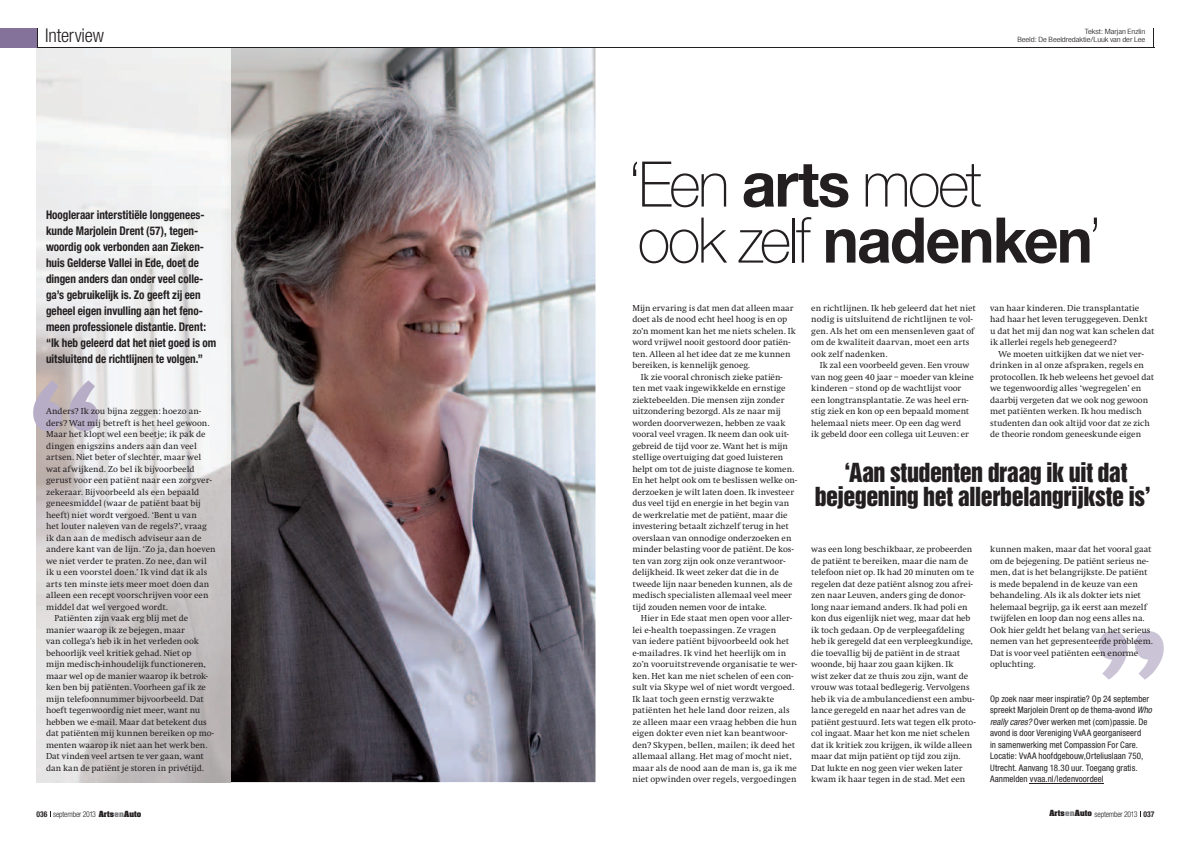
<style>
.page{position:relative;width:1191px;height:842px;background:#fff}
.page>*{position:absolute;margin:0;border:0;box-sizing:border-box;transform-origin:0 0}
.t1{font:700 150px "Aachen";color:#cbc4d6;scale:.9 1}
.t2{font:700 150px "Aachen";color:#b7adc6;scale:.9 1}
.t3{font:100 63px/56px "Helvetica Neue";letter-spacing:-.04em;color:#231f20;scale:.96 1}
.t4{font:24px "Helvetica Inserat Cyr Upright";letter-spacing:-.02em;color:#231f20}
.t5{font:300 condensed 19px "Helvetica Neue";letter-spacing:-.01em;color:#231f20}
.t6{font:700 condensed 12px/16px "Helvetica Neue";color:#231f20;scale:.93 1}
.t7{font:9px/11.5px "AA Swift";color:#231f20}
.t8{font:condensed 9px/11.5px "Helvetica Neue";letter-spacing:.005em;color:#231f20}
.t9{font:300 condensed 8px "Helvetica Neue";letter-spacing:-.02em;color:#231f20}
.t10{font:300 condensed 7.3px/8.3px "Helvetica Neue";letter-spacing:-.01em;color:#231f20;text-align:right;scale:1.21 1}
.s1{font-weight:700}
.s2{font-family:"Aachen";font-weight:700;font-stretch:normal;font-size:7.2px}
.s3{font-family:"Aachen";font-weight:700;font-stretch:normal;font-size:7.2px;color:#808285}
.s4{font-style:italic}
</style>
<div class="page">
<svg style="left:1153px;top:28px;width:1px;height:20px"></svg>
<img style="left:231px;top:49px;width:364px;height:733px">
<img style="left:37px;top:49px;width:194px;height:733px">
<div style="left:0;top:28px;width:37px;height:20px;background:#84729b"></div>
<hr style="left:37px;top:48px;width:1117px;height:1px;background:#231f20">
<svg style="left:37px;top:28px;width:1px;height:20px"></svg>
<hr style="left:1029px;top:783px;width:74px;height:1px;background:#231f20">
<h3 class="t5" style="left:45px;top:24px;width:60px">Interview</h3>
<p class="t10" style="left:1017px;top:27px;width:107px">Tekst: Marjan Enzlin<br>Beeld: De Beeldredaktie/Luuk van der Lee</p>
<h2 class="t3" style="left:628px;top:156px;width:494px">‘Een <span class="s1">arts</span> moet<br>ook zelf <span class="s1">nadenken</span>’</h2>
<p class="t6" style="left:46px;top:206px;width:184px">Hoogleraar interstitiële longgenees&shy;kunde Marjolein Drent (57), tegen&shy;woordig ook verbonden aan Zieken&shy;huis Gelderse Vallei in Ede, doet de dingen anders dan onder veel colle&shy;ga’s gebruikelijk is. Zo geeft zij een geheel eigen invulling aan het feno&shy;meen professionele distantie. Drent: “Ik heb geleerd dat het niet goed is om uitsluitend de richtlijnen te volgen.”</p>
<p class="t7" style="left:632px;top:302px;width:165px">Mijn ervaring is dat men dat alleen maar doet als de nood echt heel hoog is en op zo’n moment kan het me niets schelen. Ik word vrijwel nooit gestoord door patiën&shy;ten. Alleen al het idee dat ze me kunnen bereiken, is kennelijk genoeg.</p>
<p class="t7" style="left:632px;top:371px;width:166px;text-indent:9px">Ik zie vooral chronisch zieke patiën&shy;ten met vaak ingewikkelde en ernstige ziektebeelden. Die mensen zijn zonder uitzondering bezorgd. Als ze naar mij worden doorverwezen, hebben ze vaak vooral veel vragen. Ik neem dan ook uit&shy;gebreid de tijd voor ze. Want het is mijn stellige overtuiging dat goed luisteren helpt om tot de juiste diagnose te komen.<br>En het helpt ook om te beslissen welke on&shy;derzoeken je wilt laten doen. Ik investeer dus veel tijd en energie in het begin van de werkrelatie met de patiënt, maar die investering betaalt zichzelf terug in het overslaan van onnodige onderzoeken en minder belasting voor de patiënt. De kos&shy;ten van zorg zijn ook onze verantwoor&shy;delijkheid. Ik weet zeker dat die in de tweede lijn naar beneden kunnen, als de medisch specialisten allemaal veel meer tijd zouden nemen voor de intake.</p>
<p class="t7" style="left:632px;top:613px;width:166px;text-indent:9px">Hier in Ede staat men open voor aller&shy;lei e-health toepassingen. Ze vragen<br>van iedere patiënt bijvoorbeeld ook het e-mailadres. Ik vind het heerlijk om in zo’n vooruitstrevende organisatie te wer&shy;ken. Het kan me niet schelen of een con&shy;sult via Skype wel of niet wordt vergoed.<br>Ik laat toch geen ernstig verzwakte patiënten het hele land door reizen, als ze alleen maar een vraag hebben die hun eigen dokter even niet kan beantwoor&shy;den? Skypen, bellen, mailen; ik deed het allemaal allang. Het mag of mocht niet, maar als de nood aan de man is, ga ik me niet opwinden over regels, vergoedingen</p>
<p class="t7" style="left:811px;top:302px;width:166px">en richtlijnen. Ik heb geleerd dat het niet nodig is uitsluitend de richtlijnen te vol&shy;gen. Als het om een mensenleven gaat of om de kwaliteit daarvan, moet een arts ook zelf nadenken.</p>
<p class="t7" style="left:811px;top:360px;width:164px;text-indent:9px">Ik zal een voorbeeld geven. Een vrouw van nog geen 40 jaar – moeder van kleine kinderen – stond op de wachtlijst voor een longtransplantatie. Ze was heel ern&shy;stig ziek en kon op een bepaald moment helemaal niets meer. Op een dag werd<br>ik gebeld door een collega uit Leuven: er</p>
<p class="t7" style="left:990px;top:302px;width:166px">van haar kinderen. Die transplantatie had haar het leven teruggegeven. Denkt u dat het mij dan nog wat kan schelen dat ik allerlei regels heb genegeerd?</p>
<p class="t7" style="left:990px;top:348px;width:166px;text-indent:9px">We moeten uitkijken dat we niet ver&shy;drinken in al onze afspraken, regels en protocollen. Ik heb weleens het gevoel dat we tegenwoordig alles ‘wegregelen’ en daarbij vergeten dat we ook nog gewoon met patiënten werken. Ik hou medisch studenten dan ook altijd voor dat ze zich de theorie rondom geneeskunde eigen</p>
<h1 class="t2" style="left:25px;top:335px;width:91px">“</h1>
<p class="t7" style="left:46px;top:405px;width:156px">Anders? Ik zou bijna zeggen: hoezo an-</p>
<p class="t7" style="left:46px;top:417px;width:165px">ders? Wat mij betreft is het heel gewoon.</p>
<p class="t7" style="left:46px;top:428px;width:161px">Maar het klopt wel een beetje; ik pak de</p>
<p class="t7" style="left:46px;top:440px;width:152px">dingen enigszins anders aan dan veel</p>
<p class="t7" style="left:46px;top:451px;width:157px">artsen. Niet beter of slechter, maar wel</p>
<p class="t7" style="left:46px;top:463px;width:150px">wat afwijkend. Zo bel ik bijvoorbeeld</p>
<p class="t7" style="left:46px;top:475px;width:167px">gerust voor een patiënt naar een zorgver-</p>
<p class="t7" style="left:46px;top:486px;width:155px">zekeraar. Bijvoorbeeld als een bepaald</p>
<p class="t7" style="left:46px;top:498px;width:156px">geneesmiddel (waar de patiënt baat bij</p>
<p class="t7" style="left:46px;top:509px;width:152px">heeft) niet wordt vergoed. ‘Bent u van</p>
<p class="t7" style="left:46px;top:521px;width:162px">het louter naleven van de regels?’, vraag</p>
<p class="t7" style="left:46px;top:532px;width:157px">ik dan aan de medisch adviseur aan de</p>
<p class="t7" style="left:46px;top:544px;width:171px">andere kant van de lijn. ‘Zo ja, dan hoeven</p>
<p class="t7" style="left:46px;top:555px;width:162px">we niet verder te praten. Zo nee, dan wil</p>
<p class="t7" style="left:46px;top:567px;width:163px">ik u een voorstel doen.’ Ik vind dat ik als</p>
<p class="t7" style="left:46px;top:578px;width:165px">arts ten minste iets meer moet doen dan</p>
<p class="t7" style="left:46px;top:590px;width:164px">alleen een recept voorschrijven voor een</p>
<p class="t7" style="left:46px;top:601px;width:123px">middel dat wel vergoed wordt.</p>
<p class="t7" style="left:55px;top:613px;width:135px">Patiënten zijn vaak erg blij met de</p>
<p class="t7" style="left:46px;top:624px;width:140px">manier waarop ik ze bejegen, maar</p>
<p class="t7" style="left:46px;top:636px;width:154px">van collega’s heb ik in het verleden ook</p>
<p class="t7" style="left:46px;top:647px;width:147px">behoorlijk veel kritiek gehad. Niet op</p>
<p class="t7" style="left:46px;top:659px;width:161px">mijn medisch-inhoudelijk functioneren,</p>
<p class="t7" style="left:46px;top:670px;width:163px">maar wel op de manier waarop ik betrok-</p>
<p class="t7" style="left:46px;top:682px;width:161px">ken ben bij patiënten. Voorheen gaf ik ze</p>
<p class="t7" style="left:46px;top:693px;width:159px">mijn telefoonnummer bijvoorbeeld. Dat</p>
<p class="t7" style="left:46px;top:705px;width:156px">hoeft tegenwoordig niet meer, want nu</p>
<p class="t7" style="left:46px;top:716px;width:162px">hebben we e-mail. Maar dat betekent dus</p>
<p class="t7" style="left:46px;top:728px;width:169px">dat patiënten mij kunnen bereiken op mo-</p>
<p class="t7" style="left:46px;top:739px;width:163px">menten waarop ik niet aan het werk ben.</p>
<p class="t7" style="left:46px;top:751px;width:159px">Dat vinden veel artsen te ver gaan, want</p>
<p class="t7" style="left:46px;top:762px;width:159px">dan kan de patiënt je storen in privétijd.</p>
<p class="t9" style="left:37px;top:809px;width:106px"><span class="s1">036</span> september 2013 <span class="s2">Arts</span><span class="s3">en</span><span class="s2">Auto</span></p>
<p class="t9" style="left:1049px;top:809px;width:106px"><span class="s2">Arts</span><span class="s3">en</span><span class="s2">Auto</span> september 2013 <span class="s1">037</span></p>
<h3 class="t4" style="left:844px;top:458px;width:285px">‘Aan studenten draag ik uit dat</h3>
<h3 class="t4" style="left:815px;top:482px;width:338px">bejegening het allerbelangrijkste is’</h3>
<p class="t7" style="left:811px;top:544px;width:166px">was een long beschikbaar, ze probeerden de patiënt te bereiken, maar die nam de telefoon niet op. Ik had 20 minuten om te regelen dat deze patiënt alsnog zou afrei&shy;zen naar Leuven, anders ging de donor&shy;long naar iemand anders. Ik had poli en kon dus eigenlijk niet weg, maar dat heb ik toch gedaan. Op de verpleegafdeling heb ik geregeld dat een verpleegkundige, die toevallig bij de patiënt in de straat woonde, bij haar zou gaan kijken. Ik<br>wist zeker dat ze thuis zou zijn, want de vrouw was totaal bedlegerig. Vervolgens heb ik via de ambulancedienst een ambu&shy;lance geregeld en naar het adres van de patiënt gestuurd. Iets wat tegen elk proto&shy;col ingaat. Maar het kon me niet schelen dat ik kritiek zou krijgen, ik wilde alleen maar dat mijn patiënt op tijd zou zijn.<br>Dat lukte en nog geen vier weken later kwam ik haar tegen in de stad. Met een</p>
<p class="t7" style="left:990px;top:544px;width:164px">kunnen maken, maar dat het vooral gaat om de bejegening. De patiënt serieus ne&shy;men, dat is het belangrijkste. De patiënt is mede bepalend in de keuze van een behandeling. Als ik als dokter iets niet helemaal begrijp, ga ik eerst aan mezelf twijfelen en loop dan nog eens alles na.<br>Ook hier geldt het belang van het serieus nemen van het gepresenteerde probleem.<br>Dat is voor veel patiënten een enorme opluchting.</p>
<h1 class="t1" style="left:1089px;top:583px;width:91px">”</h1>
<p class="t8" style="left:990px;top:693px;width:163px">Op zoek naar meer inspiratie? Op 24 september spreekt Marjolein Drent op de thema-avond <span class="s4">Who really cares?</span> Over werken met (com)passie. De avond is door Vereniging VvAA georganiseerd<br>in samenwerking met Compassion For Care.<br>Locatie: VvAA hoofdgebouw,Orteliuslaan 750, Utrecht. Aanvang 18.30 uur. Toegang gratis.<br>Aanmelden vvaa.nl/ledenvoordeel</p>
</div>
